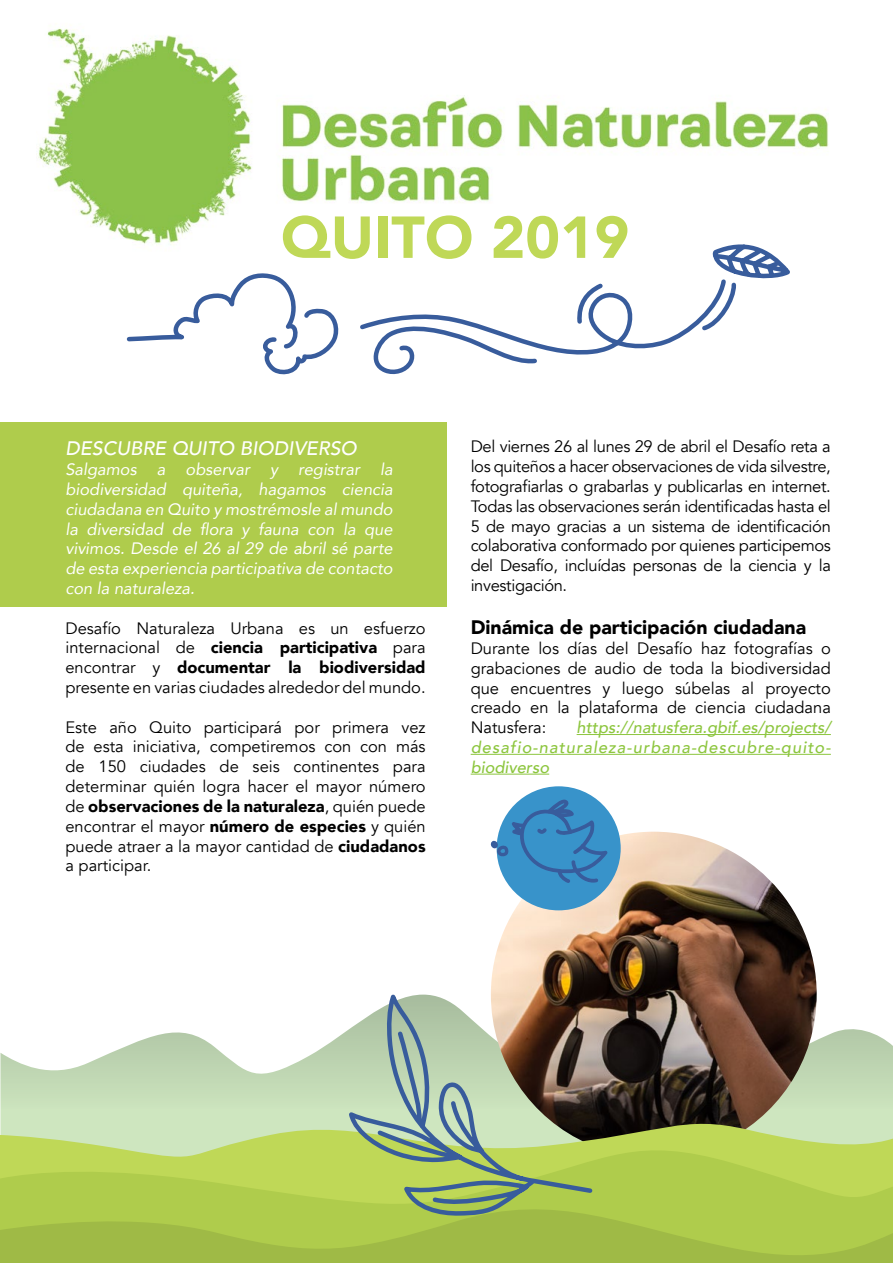
<style>
.page{position:relative;width:893px;height:1263px;background:#fff}
.page>*{position:absolute;margin:0;border:0;box-sizing:border-box;transform-origin:0 0}
.t1{font:900 58.5px "Avenir";color:#bfd857}
.t2{font:900 19.5px "Avenir";color:#000}
.t3{font:italic 500 19.5px "Avenir";color:#fff}
.t4{font:16.5px/19.8px "Avenir";color:#000;text-align:justify}
.t5{font:italic 16.5px/19.8px "Avenir";color:#fff;text-align:justify}
.t6{font:italic 500 16.5px/19.8px "Avenir";letter-spacing:.025em;color:#8dc63f;text-align:justify}
.s1{font-weight:900}
</style>
<div class="page">
<svg style="left:0;top:1029px;width:893px;height:85px"></svg>
<div style="left:0;top:422px;width:446px;height:185px;background:#afcc4c"></div>
<hr style="left:577px;top:734px;width:254px;height:1px;background:#8dc63f">
<hr style="left:471px;top:754px;width:360px;height:1px;background:#8dc63f">
<hr style="left:471px;top:774px;width:78px;height:1px;background:#8dc63f">
<img style="left:38px;top:28px;width:791px;height:210px">
<img style="left:491px;top:832px;width:326px;height:282px">
<svg style="left:0;top:1114px;width:893px;height:21px;background:#adbf96"></svg>
<svg style="left:0;top:1135px;width:893px;height:55px;background:#bbd55e"></svg>
<svg style="left:0;top:1190px;width:893px;height:73px;background:#a7c449"></svg>
<svg style="left:360px;top:244px;width:430px;height:131px"></svg>
<svg style="left:345px;top:983px;width:250px;height:235px;background:#a3b084"></svg>
<svg style="left:124px;top:28px;width:221px;height:347px"></svg>
<div style="left:497px;top:786px;width:124px;height:124px;background:#3893ca;border-radius:50%"></div>
<svg style="left:491px;top:798px;width:118px;height:86px"></svg>
<h1 class="t1" style="left:281px;top:187px;width:350px">QUITO 2019</h1>
<p class="t3" style="left:65px;top:437px;width:293px">Descubre Quito Biodiverso</p>
<p class="t5" style="left:65px;top:459px;width:329px">Salgamos a observar y registrar la biodiversidad quiteña, hagamos ciencia ciudadana en Quito y mostrémosle al mundo la diversidad de flora y fauna con la que vivimos. Desde el 26 al 29 de abril sé parte de esta experiencia participativa de contacto con la naturaleza.</p>
<p class="t4" style="left:65px;top:618px;width:362px">Desafío Naturaleza Urbana es un esfuerzo internacional de <span class="s1">ciencia participativa</span> para encontrar y <span class="s1">documentar la biodiversidad </span>presente en varias ciudades alrededor del mundo.</p>
<p class="t4" style="left:65px;top:717px;width:362px">Este año Quito participará por primera vez de esta iniciativa, competiremos con con más de 150 ciudades de seis continentes para determinar quién logra hacer el mayor número de <span class="s1">observaciones de la naturaleza</span>, quién puede encontrar el mayor <span class="s1">número de especies</span> y quién puede atraer a la mayor cantidad de <span class="s1">ciudadanos </span>a participar.</p>
<p class="t4" style="left:471px;top:437px;width:362px">Del viernes 26 al lunes 29 de abril el Desafío reta a los quiteños a hacer observaciones de vida silvestre, fotografiarlas o grabarlas y publicarlas en internet.<br>Todas las observaciones serán identificadas hasta el 5 de mayo gracias a un sistema de identificación colaborativa conformado por quienes participemos del Desafío, incluídas personas de la ciencia y la investigación.</p>
<p class="t2" style="left:471px;top:611px;width:337px">Dinámica de participación ciudadana</p>
<p class="t4" style="left:471px;top:639px;width:362px">Durante los días del Desafío haz fotografías o grabaciones de audio de toda la biodiversidad que encuentres y luego súbelas al proyecto creado en la plataforma de ciencia ciudadana Natusfera:</p>
<p class="t6" style="left:471px;top:718px;width:362px;text-indent:106px">https://natusfera.gbif.es/projects/ desafio-naturaleza-urbana-descubre-quito&shy;biodiverso</p>
</div>
